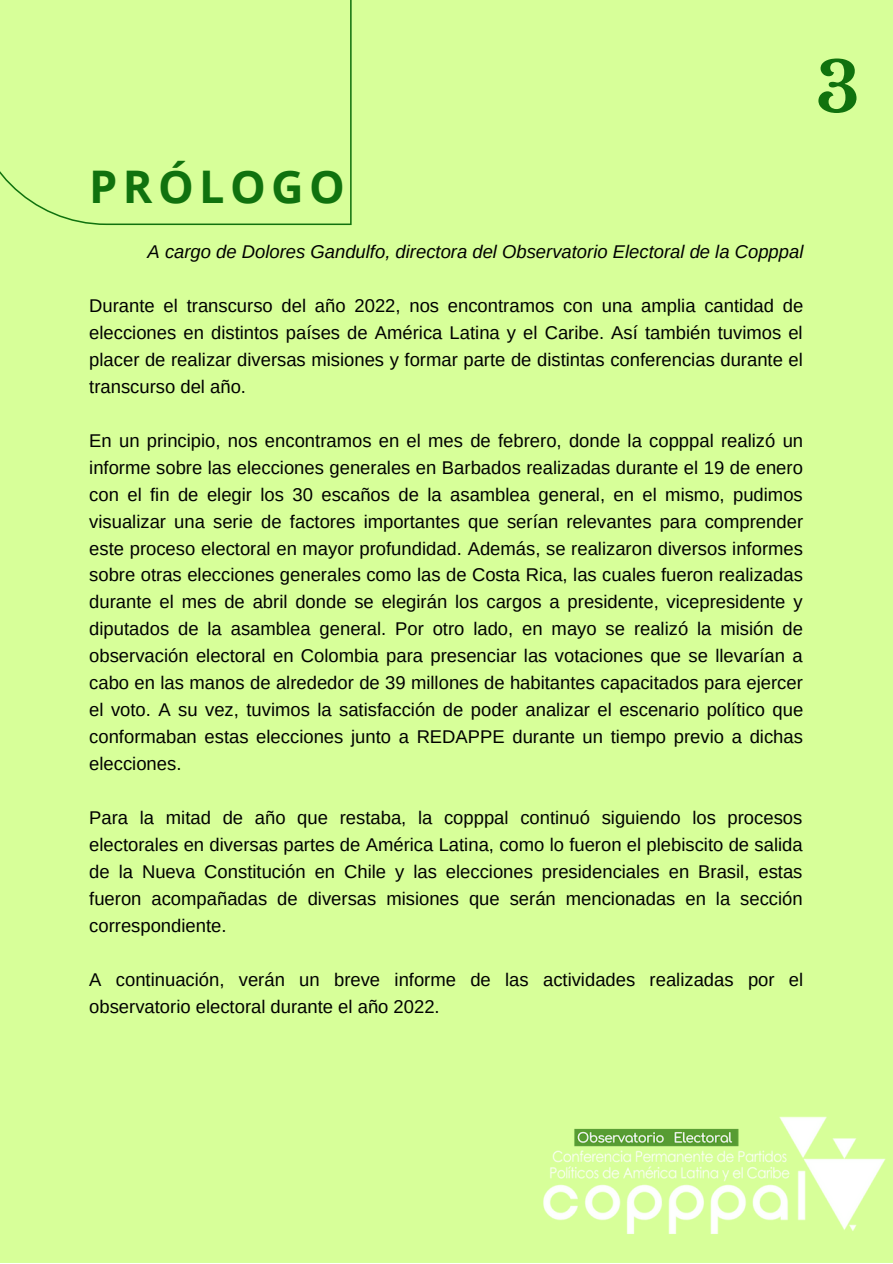
<style>
.page{position:relative;width:893px;height:1264px;background:#fff}
.page>*{position:absolute;margin:0;border:0;box-sizing:border-box;transform-origin:0 0}
.t1{font:700 69px "Libre Baskerville";color:#10720e}
.t2{font:700 45px "Open Sans";letter-spacing:.12em;color:#10720e}
.t3{font:18.45px/27px "Arimo";color:#000;text-align:justify}
.t4{font:italic 18.45px "Arimo";color:#000}
</style>
<div class="page">
<div style="left:0;top:0;width:892px;height:1262px;background:#d7ff99"></div>
<img style="left:543px;top:1116px;width:343px;height:118px">
<svg style="left:0;top:0;width:351px;height:225px"></svg>
<h1 class="t1" style="left:815px;top:45px;width:45px">3</h1>
<h2 class="t2" style="left:89px;top:155px;width:257px">PRÓLOGO</h2>
<p class="t4" style="left:148px;top:241px;width:657px">A cargo de Dolores Gandulfo, directora del Observatorio Electoral de la Copppal</p>
<p class="t3" style="left:89px;top:292px;width:715px">Durante el transcurso del año 2022, nos encontramos con una amplia cantidad de elecciones en distintos países de América Latina y el Caribe. Así también tuvimos el placer de realizar diversas misiones y formar parte de distintas conferencias durante el transcurso del año.</p>
<p class="t3" style="left:89px;top:426px;width:715px">En un principio, nos encontramos en el mes de febrero, donde la copppal realizó un informe sobre las elecciones generales en Barbados realizadas durante el 19 de enero con el fin de elegir los 30 escaños de la asamblea general, en el mismo, pudimos visualizar una serie de factores importantes que serían relevantes para comprender este proceso electoral en mayor profundidad. Además, se realizaron diversos informes sobre otras elecciones generales como las de Costa Rica, las cuales fueron realizadas durante el mes de abril donde se elegirán los cargos a presidente, vicepresidente y diputados de la asamblea general. Por otro lado, en mayo se realizó la misión de observación electoral en Colombia para presenciar las votaciones que se llevarían a cabo en las manos de alrededor de 39 millones de habitantes capacitados para ejercer el voto. A su vez, tuvimos la satisfacción de poder analizar el escenario político que conformaban estas elecciones junto a REDAPPE durante un tiempo previo a dichas elecciones.</p>
<p class="t3" style="left:89px;top:804px;width:715px">Para la mitad de año que restaba, la copppal continuó siguiendo los procesos electorales en diversas partes de América Latina, como lo fueron el plebiscito de salida de la Nueva Constitución en Chile y las elecciones presidenciales en Brasil, estas fueron acompañadas de diversas misiones que serán mencionadas en la sección correspondiente.</p>
<p class="t3" style="left:89px;top:966px;width:715px">A continuación, verán un breve informe de las actividades realizadas por el observatorio electoral durante el año 2022.</p>
</div>
